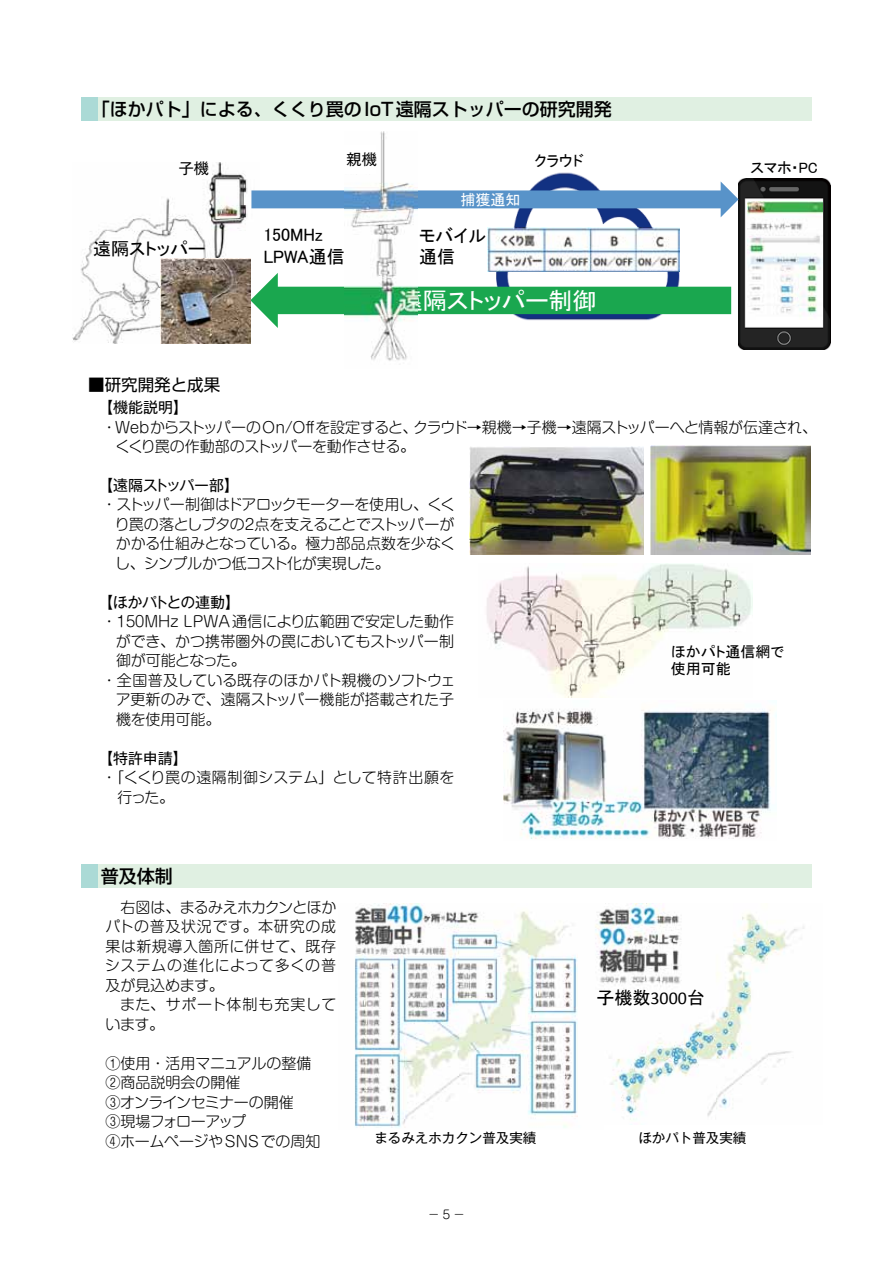
<style>
.page{position:relative;width:893px;height:1263px;background:#fff}
.page>*{position:absolute;margin:0;border:0;box-sizing:border-box;transform-origin:0 0}
.t1{font:23.85px "MS P Gothic";letter-spacing:-.005em;color:#fff}
.t2{font:500 18px "Shin Go Pro";color:#000}
.t3{font:18px/21.9px "MS P Gothic";letter-spacing:-.005em;color:#000}
.t4{font:16.5px "Shin Go Pro";color:#000}
.t5{font:300 15px/19.5px "Shin M Go Pro";color:#000}
.t6{font:300 15px/19.5px "Shin M Go Pro";letter-spacing:.03em;color:#000}
.t7{font:300 15px/19.5px "Shin M Go Pro";letter-spacing:-.02em;color:#000}
.t8{font:15px/17.1px "MS P Gothic";letter-spacing:-.005em;color:#000}
.t9{font:15px "Gothic MB101 Pro";letter-spacing:-.01em;color:#000}
.t10{font:15px "Gothic MB101 Pro";letter-spacing:-.03em;color:#000}
.t11{font:15px "Gothic MB101 Pro";letter-spacing:-.035em;color:#000}
.t12{font:300 15px "Shin M Go Pro";letter-spacing:-.04em;color:#000}
.t13{font:15px "MS P Gothic";color:#fff}
.t14{font:13.5px "Gothic MB101 Pro";color:#000}
.t15{font:300 12px "Shin M Go Pro";color:#000}
.s1{font-family:"Calibri"}
</style>
<div class="page">
<div style="left:81px;top:97px;width:730px;height:23px;background:#e0f0e2"></div>
<div style="left:81px;top:97px;width:17px;height:23px;background:#abdad6"></div>
<div style="left:81px;top:864px;width:730px;height:23px;background:#e0f0e2"></div>
<div style="left:81px;top:864px;width:17px;height:23px;background:#abdad6"></div>
<img style="left:354px;top:903px;width:224px;height:225px">
<img style="left:595px;top:903px;width:209px;height:217px">
<img style="left:470px;top:447px;width:173px;height:108px">
<img style="left:486px;top:563px;width:267px;height:135px">
<img style="left:650px;top:446px;width:160px;height:109px">
<img style="left:503px;top:709px;width:274px;height:130px">
<img style="left:488px;top:172px;width:192px;height:101px">
<img style="left:73px;top:162px;width:178px;height:182px">
<img style="left:487px;top:227px;width:192px;height:44px">
<img style="left:739px;top:178px;width:92px;height:171px">
<img style="left:747px;top:202px;width:75px;height:117px">
<svg style="left:251px;top:181px;width:488px;height:36px"></svg>
<svg style="left:251px;top:273px;width:480px;height:55px"></svg>
<img style="left:161px;top:259px;width:90px;height:85px">
<img style="left:345px;top:131px;width:73px;height:230px">
<div style="left:329px;top:146px;width:46px;height:28px;background:#fff"></div>
<p class="t2" style="left:92px;top:94px;width:521px">「ほかパト」による、くくり罠の IoT遠隔ストッパーの研究開発</p>
<p class="t9" style="left:179px;top:155px;width:32px">子機</p>
<p class="t3" style="left:93px;top:237px;width:114px">遠隔ストッパー</p>
<p class="t4" style="left:88px;top:371px;width:134px">■研究開発と成果</p>
<p class="t9" style="left:347px;top:147px;width:32px">親機</p>
<p class="t13" style="left:461px;top:192px;width:61px">捕獲通知</p>
<p class="t3" style="left:263px;top:223px;width:83px">150MHz<br>LPWA通信</p>
<p class="t3" style="left:419px;top:224px;width:69px">モバイル</p>
<p class="t3" style="left:419px;top:246px;width:38px">通信</p>
<p class="t8" style="left:535px;top:152px;width:51px">クラウド</p>
<p class="t8" style="left:750px;top:159px;width:69px">スマホ・PC</p>
<h1 class="t1" style="left:399px;top:288px;width:199px">遠隔ストッパー制御</h1>
<p class="t9" style="left:98px;top:395px;width:91px">【機能説明】</p>
<p class="t7" style="left:116px;top:415px;width:703px;text-indent:-14px">・WebからストッパーのOn/Offを設定すると、クラウド→親機→子機→遠隔ストッパーへと情報が伝達され、くくり罠の作動部のストッパーを動作させる。</p>
<p class="t10" style="left:98px;top:472px;width:143px">【遠隔ストッパー部】</p>
<p class="t5" style="left:115px;top:493px;width:342px;text-align:justify;text-indent:-13px">・ストッパー制御はドアロックモーターを使用し、くくり罠の落としブタの２点を支えることでストッパーがかかる仕組みとなっている。極力部品点数を少なくし、シンプルかつ低コスト化が実現した。</p>
<p class="t11" style="left:98px;top:589px;width:144px">【ほかパトとの連動】</p>
<p class="t5" style="left:102px;top:610px;width:354px">・150MHz LPWA通信により広範囲で安定した動作</p>
<p class="t5" style="left:116px;top:629px;width:340px">ができ、かつ携帯圏外の罠においてもストッパー制</p>
<p class="t12" style="left:116px;top:648px;width:131px">御が可能となった。</p>
<p class="t5" style="left:102px;top:668px;width:355px">・全国普及している既存のほかパト親機のソフトウェ</p>
<p class="t5" style="left:116px;top:688px;width:340px">ア更新のみで、遠隔ストッパー機能が搭載された子</p>
<p class="t5" style="left:116px;top:707px;width:106px">機を使用可能。</p>
<p class="t9" style="left:98px;top:745px;width:91px">【特許申請】</p>
<p class="t5" style="left:118px;top:766px;width:338px;text-indent:-16px">・「くくり罠の遠隔制御システム」として特許出願を行った。</p>
<p class="t8" style="left:671px;top:643px;width:115px">ほかパト通信網で使用可能</p>
<p class="t2" style="left:101px;top:861px;width:73px">普及体制</p>
<p class="t6" style="left:105px;top:895px;width:233px">　右図は、まるみえホカクンとほかパトの普及状況です。本研究の成果は新規導入箇所に併せて、既存システムの進化によって多くの普及が見込めます。<br>　また、サポート体制も充実しています。</p>
<p class="t5" style="left:106px;top:1051px;width:216px">①使用・活用マニュアルの整備<br>②商品説明会の開催<br>③オンラインセミナーの開催<br>③現場フォローアップ<br>④ホームページやSNSでの周知</p>
<p class="t3" style="left:596px;top:987px;width:110px">子機数<span class="s1">3000</span>台</p>
<p class="t14" style="left:374px;top:1127px;width:163px">まるみえホカクン普及実績</p>
<p class="t14" style="left:638px;top:1127px;width:109px">ほかパト普及実績</p>
<p class="t15" style="left:428px;top:1204px;width:39px">－5－</p>
</div>
